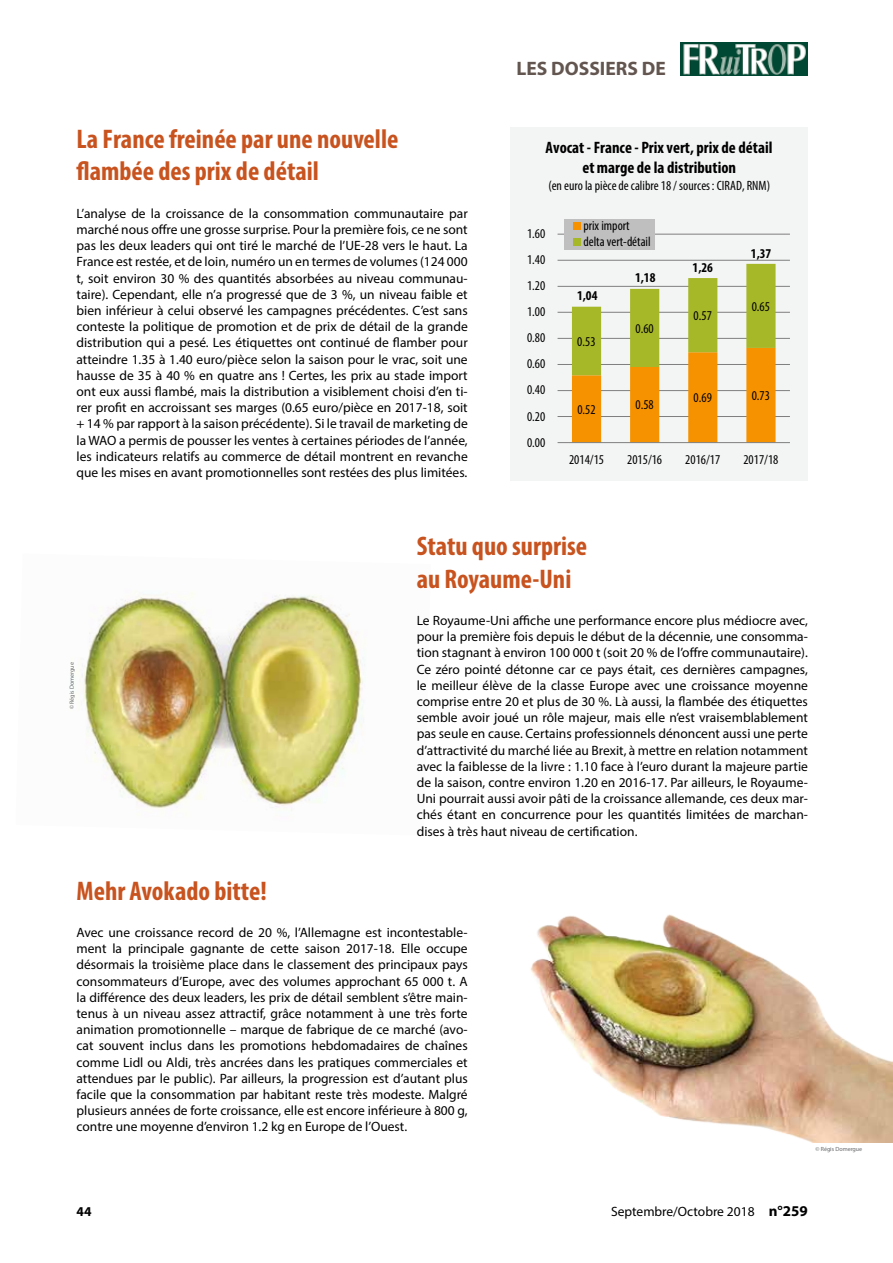
<style>
.page{position:relative;width:893px;height:1263px;background:#fff}
.page>*{position:absolute;margin:0;border:0;box-sizing:border-box;transform-origin:0 0}
.t1{font:700 condensed 27px/32.4px "Myriad Pro";color:#c8531f}
.t2{font:700 19.5px "Myriad Pro";color:#63554f}
.t3{font:700 condensed 16.5px/20px "Myriad Pro";color:#000;text-align:center}
.t4{font:13.5px/16.2px "Myriad Pro";color:#000;text-align:justify}
.t5{font:condensed 13.5px/15.5px "Myriad Pro";color:#000}
.t6{font:700 condensed 13.5px "Myriad Pro";color:#000}
.t7{font:700 13.5px "Myriad Pro";color:#000}
.t8{font:6px "Myriad Pro";color:#67686b}
.s1{font-weight:700;font-size:15px}
</style>
<div class="page">
<img style="left:680px;top:43px;width:128px;height:33px">
<img style="left:82px;top:592px;width:283px;height:223px">
<div style="left:510px;top:128px;width:298px;height:353px;background:#f3f4f4"></div>
<hr style="left:558px;top:416px;width:232px;height:1px;background:#7f7f7f">
<hr style="left:558px;top:390px;width:232px;height:1px;background:#7f7f7f">
<hr style="left:558px;top:364px;width:232px;height:1px;background:#7f7f7f">
<hr style="left:558px;top:338px;width:232px;height:1px;background:#7f7f7f">
<hr style="left:558px;top:312px;width:232px;height:1px;background:#7f7f7f">
<hr style="left:558px;top:286px;width:232px;height:1px;background:#7f7f7f">
<hr style="left:558px;top:260px;width:232px;height:1px;background:#7f7f7f">
<hr style="left:558px;top:234px;width:232px;height:1px;background:#7f7f7f">
<svg style="left:572px;top:264px;width:203px;height:178px"></svg>
<hr style="left:558px;top:442px;width:232px;height:1px;background:#7f7f7f">
<div style="left:564px;top:219px;width:90px;height:31px;background:#bfbfbf"></div>
<div style="left:573px;top:223px;width:7px;height:7px;background:#f69200"></div>
<div style="left:573px;top:238px;width:7px;height:7px;background:#a6b727"></div>
<img style="left:530px;top:914px;width:363px;height:229px">
<h1 class="t1" style="left:77px;top:122px;width:323px">La France freinée par une nouvelle flambée des prix de détail</h1>
<p class="t4" style="left:77px;top:205px;width:393px">L’analyse de la croissance de la consommation communautaire par marché nous offre une grosse surprise. Pour la première fois, ce ne sont pas les deux leaders qui ont tiré le marché de l’UE-28 vers le haut. La France est restée, et de loin, numéro un en termes de volumes (124 000 t, soit environ 30 % des quantités absorbées au niveau communau&shy;taire). Cependant, elle n’a progressé que de 3 %, un niveau faible et bien inférieur à celui observé les campagnes précédentes. C’est sans conteste la politique de promotion et de prix de détail de la grande distribution qui a pesé. Les étiquettes ont continué de flamber pour atteindre 1.35 à 1.40 euro/pièce selon la saison pour le vrac, soit une hausse de 35 à 40 % en quatre ans ! Certes, les prix au stade import ont eux aussi flambé, mais la distribution a visiblement choisi d’en ti&shy;rer profit en accroissant ses marges (0.65 euro/pièce en 2017-18, soit + 14 % par rapport à la saison précédente). Si le travail de marketing de la WAO a permis de pousser les ventes à certaines périodes de l’année, les indicateurs relatifs au commerce de détail montrent en revanche que les mises en avant promotionnelles sont restées des plus limitées.</p>
<h2 class="t2" style="left:516px;top:56px;width:151px">LES DOSSIERS DE</h2>
<p class="t3" style="left:546px;top:137px;width:228px">Avocat -France - Prix vert, prix de détail et marge de la distribution</p>
<p class="t5" style="left:548px;top:177px;width:223px">(en euro la piècede calibre 18 / sources : CIRAD, RNM)</p>
<p class="t5" style="left:527px;top:226px;width:20px">1.60</p>
<p class="t5" style="left:527px;top:252px;width:20px">1.40</p>
<p class="t5" style="left:527px;top:278px;width:20px">1.20</p>
<p class="t5" style="left:527px;top:304px;width:20px">1.00</p>
<p class="t5" style="left:527px;top:330px;width:20px">0.80</p>
<p class="t5" style="left:527px;top:356px;width:20px">0.60</p>
<p class="t5" style="left:527px;top:382px;width:20px">0.40</p>
<p class="t5" style="left:527px;top:408px;width:20px">0.20</p>
<p class="t5" style="left:527px;top:434px;width:20px">0.00</p>
<p class="t5" style="left:583px;top:218px;width:69px">prix import delta vert-détail</p>
<p class="t6" style="left:577px;top:287px;width:22px">1,04</p>
<p class="t5" style="left:577px;top:333px;width:20px">0.53</p>
<p class="t6" style="left:635px;top:269px;width:22px">1,18</p>
<p class="t5" style="left:635px;top:320px;width:20px">0.60</p>
<p class="t5" style="left:577px;top:401px;width:20px">0.52</p>
<p class="t5" style="left:635px;top:397px;width:20px">0.58</p>
<p class="t6" style="left:693px;top:259px;width:22px">1,26</p>
<p class="t5" style="left:694px;top:307px;width:20px">0.57</p>
<p class="t6" style="left:751px;top:245px;width:22px">1,37</p>
<p class="t5" style="left:752px;top:298px;width:20px">0.65</p>
<p class="t5" style="left:694px;top:390px;width:20px">0.69</p>
<p class="t5" style="left:752px;top:387px;width:20px">0.73</p>
<p class="t5" style="left:569px;top:451px;width:36px">2014/15</p>
<p class="t5" style="left:627px;top:451px;width:36px">2015/16</p>
<p class="t5" style="left:685px;top:451px;width:36px">2016/17</p>
<p class="t5" style="left:743px;top:451px;width:36px">2017/18</p>
<p class="t8" style="left:68px;top:709px;width:48px;rotate:-90deg">© Régis Domergue</p>
<h1 class="t1" style="left:417px;top:529px;width:172px">Statu quo surprise au Royaume-Uni</h1>
<p class="t4" style="left:417px;top:612px;width:393px">Le Royaume-Uni affiche une performance encore plus médiocre avec, pour la première fois depuis le début de la décennie, une consomma&shy;tion stagnant à environ 100 000 t (soit 20 % de l’offre communautaire).<br>Ce zéro pointé détonne car ce pays était, ces dernières campagnes, le meilleur élève de la classe Europe avec une croissance moyenne comprise entre 20 et plus de 30 %. Là aussi, la flambée des étiquettes semble avoir joué un rôle majeur, mais elle n’est vraisemblablement pas seule en cause. Certains professionnels dénoncent aussi une perte d’attractivité du marché liée au Brexit, à mettre en relation notamment avec la faiblesse de la livre : 1.10 face à l’euro durant la majeure partie de la saison, contre environ 1.20 en 2016-17. Par ailleurs, le Royaume-Uni pourrait aussi avoir pâti de la croissance allemande, ces deux mar&shy;chés étant en concurrence pour les quantités limitées de marchan&shy;dises à très haut niveau de certification.</p>
<h1 class="t1" style="left:77px;top:874px;width:192px">Mehr Avokado bitte!</h1>
<p class="t4" style="left:77px;top:924px;width:393px">Avec une croissance record de 20 %, l’Allemagne est incontestable&shy;ment la principale gagnante de cette saison 2017-18. Elle occupe désormais la troisième place dans le classement des principaux pays consommateurs d’Europe, avec des volumes approchant 65 000 t. A la différence des deux leaders, les prix de détail semblent s’être main&shy;tenus à un niveau assez attractif, grâce notamment à une très forte animation promotionnelle – marque de fabrique de ce marché (avo&shy;cat souvent inclus dans les promotions hebdomadaires de chaînes comme Lidl ou Aldi, très ancrées dans les pratiques commerciales et attendues par le public). Par ailleurs, la progression est d’autant plus facile que la consommation par habitant reste très modeste. Malgré plusieurs années de forte croissance, elle est encore inférieure à 800 g, contre une moyenne d’environ 1.2 kg en Europe de l’Ouest.</p>
<p class="t8" style="left:815px;top:1145px;width:48px">© Régis Domergue</p>
<p class="t7" style="left:77px;top:1203px;width:16px">44</p>
<p class="t4" style="left:611px;top:1203px;width:198px">Septembre/Octobre 2018 <span class="s1">n°259</span></p>
</div>
